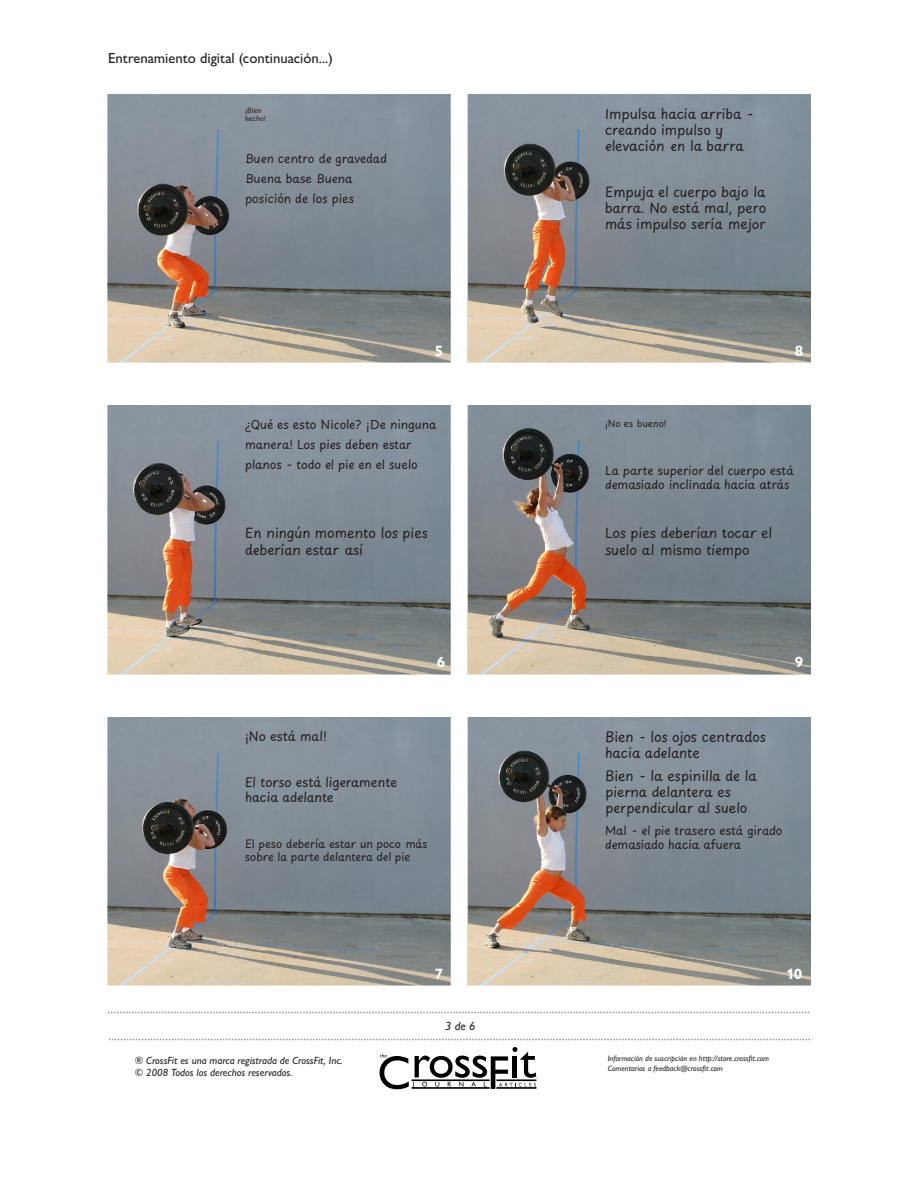
<style>
.page{position:relative;width:918px;height:1188px;background:#fff}
.page>*{position:absolute;margin:0;border:0;box-sizing:border-box;transform-origin:0 0}
.t1{font:700 15px "Gill Sans Nova";color:#fff}
.t2{font:500 14.55px "Gill Sans Nova";color:#231f20}
.t3{font:13.5px/16.2px "Playpen Sans";color:#231f20}
.t4{font:12.6px/15.1px "Playpen Sans";color:#231f20}
.t5{font:italic 500 12px "Gill Sans Nova";color:#231f20}
.t6{font:11.85px/20px "Playpen Sans";color:#231f20}
.t7{font:10.95px/13.2px "Playpen Sans";color:#231f20}
.t8{font:italic 500 10.5px/12.6px "Gill Sans Nova";color:#231f20}
.t9{font:9.3px "Playpen Sans";color:#231f20}
.t10{font:italic 500 7.8px/9.4px "Gill Sans Nova";color:#231f20}
.t11{font:6.75px/8.1px "Playpen Sans";color:#231f20}
</style>
<div class="page">
<svg style="left:380px;top:1047px;width:158px;height:42px"></svg>
<svg style="left:108px;top:1012px;width:702px;height:1px"></svg>
<svg style="left:108px;top:1039px;width:702px;height:1px"></svg>
<img style="left:108px;top:717px;width:342px;height:269px">
<img style="left:468px;top:717px;width:342px;height:269px">
<img style="left:468px;top:94px;width:342px;height:269px">
<img style="left:468px;top:406px;width:342px;height:268px">
<img style="left:108px;top:94px;width:342px;height:269px">
<img style="left:108px;top:406px;width:342px;height:268px">
<p class="t2" style="left:108px;top:49px;width:226px">Entrenamiento digital (continuación...)</p>
<p class="t11" style="left:245px;top:106px;width:22px">¡Bien hecho!</p>
<p class="t6" style="left:245px;top:148px;width:144px">Buen centro de gravedad<br>Buena base Buena posición de los pies</p>
<p class="t1" style="left:435px;top:341px;width:10px">5</p>
<p class="t6" style="left:245px;top:414px;width:193px">¿Qué es esto Nicole? ¡De ninguna manera! Los pies deben estar planos - todo el pie en el suelo</p>
<p class="t3" style="left:245px;top:525px;width:184px">En ningún momento los pies deberían estar así</p>
<p class="t1" style="left:437px;top:653px;width:10px">6</p>
<p class="t4" style="left:245px;top:728px;width:83px">¡No está mal!</p>
<p class="t4" style="left:245px;top:774px;width:154px">El torso está ligeramente hacia adelante</p>
<p class="t7" style="left:245px;top:837px;width:184px">El peso debería estar un poco más sobre la parte delantera del pie</p>
<p class="t1" style="left:435px;top:964px;width:10px">7</p>
<p class="t5" style="left:445px;top:1019px;width:32px">3 de 6</p>
<p class="t3" style="left:605px;top:105px;width:150px">Impulsa hacia arriba - creando impulso y elevación en la barra</p>
<p class="t3" style="left:605px;top:183px;width:163px;text-align:justify">Empuja el cuerpo bajo la barra. No está mal, pero más impulso sería mejor</p>
<p class="t1" style="left:795px;top:341px;width:10px">8</p>
<p class="t9" style="left:605px;top:415px;width:63px">¡No es bueno!</p>
<p class="t6" style="left:605px;top:463px;width:190px;line-height:14.2px">La parte superior del cuerpo está demasiado inclinada hacia atrás</p>
<p class="t3" style="left:605px;top:525px;width:168px">Los pies deberían tocar el suelo al mismo tiempo</p>
<p class="t1" style="left:795px;top:653px;width:10px">9</p>
<p class="t3" style="left:605px;top:728px;width:163px">Bien - los ojos centrados hacia adelante</p>
<p class="t3" style="left:605px;top:767px;width:153px">Bien - la espinilla de la pierna delantera es perpendicular al suelo</p>
<p class="t6" style="left:605px;top:823px;width:179px;line-height:14.1px">Mal - el pie trasero está girado demasiado hacia afuera</p>
<p class="t1" style="left:786px;top:964px;width:18px">10</p>
<p class="t8" style="left:135px;top:1054px;width:209px">® CrossFit es una marca registrada de CrossFit, Inc. © 2008 Todos los derechos reservados.</p>
<p class="t10" style="left:608px;top:1054px;width:163px">Información de suscripción en http://store.crossfit.com<br>Comentarios a feedback@crossfit.com</p>
</div>
